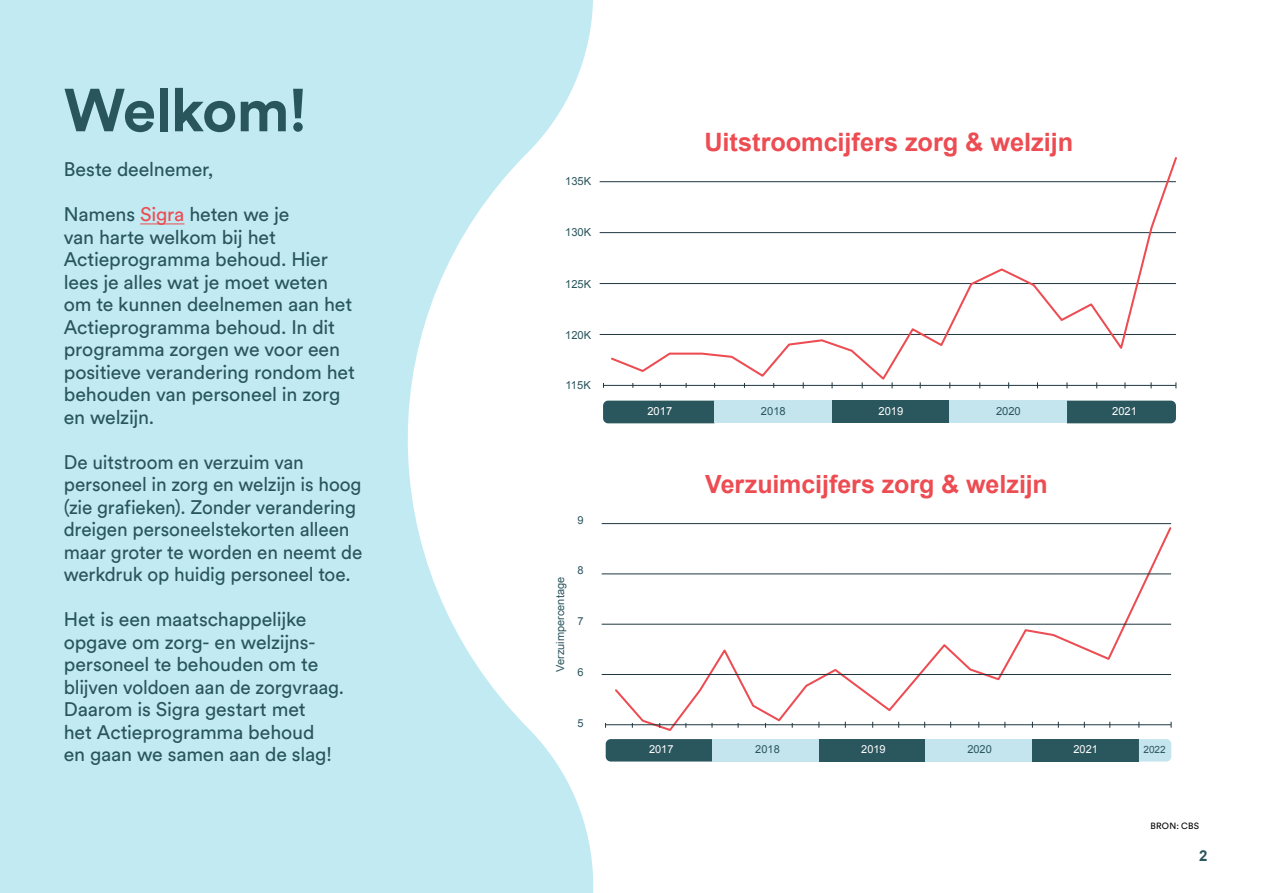
<style>
.page{position:relative;width:1263px;height:893px;background:#fff}
.page>*{position:absolute;margin:0;border:0;box-sizing:border-box;transform-origin:0 0}
.Hoofdstuk_titel{font:700 60px "Circular Std";letter-spacing:-.02em;color:#29555c}
.t1{font:700 25.35px "Arial";letter-spacing:-.005em;color:#ec4c52}
.t2{font:700 25.05px "Arial";letter-spacing:-.005em;color:#ec4c52}
.Intro_PROGRAMMABOEK{font:19.5px/22.5px "Circular Std";letter-spacing:-.01em;color:#29555c}
.t3{font:700 15px "Arial";color:#29555c}
.t4{font:11.1px "Arial";color:#2a555d}
.t5{font:11.1px "Arial";color:#fff}
.t6{font:10.95px "Arial";color:#2a555d}
.t7{font:10.95px "Arial";color:#fff}
.t8{font:10.05px "Arial";color:#2a555d}
.Image_source{font:9px "Circular Std";letter-spacing:.025em;color:#000}
.s1{color:#ec4c52}
</style>
<div class="page">
<svg style="left:356px;top:0;width:237px;height:893px;fill:#c2eaf2"></svg>
<div style="left:0;top:0;width:356px;height:893px;background:#c2eaf2"></div>
<div style="left:606px;top:739px;width:106px;height:22px;background:#2a565d"></div>
<svg style="left:613px;top:527px;width:559px;height:204px"></svg>
<hr style="left:602px;top:674px;width:569px;height:1px;background:#1f3740">
<hr style="left:602px;top:573px;width:569px;height:1px;background:#1f3740">
<hr style="left:602px;top:624px;width:569px;height:1px;background:#1f3740">
<hr style="left:602px;top:523px;width:569px;height:1px;background:#1f3740">
<hr style="left:605px;top:724px;width:566px;height:1px;background:#1f3740">
<div style="left:712px;top:739px;width:107px;height:22px;background:#c4e5ee"></div>
<div style="left:819px;top:739px;width:106px;height:22px;background:#2a565d"></div>
<div style="left:925px;top:739px;width:107px;height:22px;background:#c4e5ee"></div>
<div style="left:1032px;top:739px;width:107px;height:22px;background:#2a565d"></div>
<svg style="left:1139px;top:739px;width:32px;height:22px"></svg>
<hr style="left:604px;top:385px;width:572px;height:1px;background:#1f3740">
<hr style="left:600px;top:334px;width:576px;height:1px;background:#1f3740">
<hr style="left:600px;top:232px;width:576px;height:1px;background:#1f3740">
<hr style="left:600px;top:283px;width:576px;height:1px;background:#1f3740">
<hr style="left:600px;top:181px;width:576px;height:1px;background:#1f3740">
<svg style="left:610px;top:157px;width:567px;height:223px"></svg>
<div style="left:603px;top:401px;width:111px;height:22px;background:#2a565d"></div>
<div style="left:714px;top:401px;width:118px;height:22px;background:#c4e5ee"></div>
<div style="left:832px;top:401px;width:118px;height:22px;background:#2a565d"></div>
<div style="left:950px;top:401px;width:117px;height:22px;background:#c4e5ee"></div>
<div style="left:1067px;top:401px;width:109px;height:22px;background:#2a565d"></div>
<hr style="left:140px;top:224px;width:44px;height:1px;background:#ec4c52">
<p class="Hoofdstuk_titel" style="left:64px;top:71px;width:246px">Welkom!</p>
<p class="Intro_PROGRAMMABOEK" style="left:64px;top:158px;width:151px">Beste deelnemer,</p>
<p class="Intro_PROGRAMMABOEK" style="left:64px;top:203px;width:293px">Namens <span class="s1">Sigra</span> heten we je<br>van harte welkom bij het<br>Actieprogramma behoud. Hier lees je alles wat je moet weten om te kunnen deelnemen aan het<br>Actieprogramma behoud. In dit programma zorgen we voor een positieve verandering rondom het behouden van personeel in zorg en welzijn.</p>
<p class="Intro_PROGRAMMABOEK" style="left:64px;top:450px;width:300px">De uitstroom en verzuim van personeel in zorg en welzijn is hoog (zie grafieken). Zonder verandering dreigen personeelstekorten alleen maar groter te worden en neemt de werkdruk op huidig personeel toe.</p>
<p class="Intro_PROGRAMMABOEK" style="left:64px;top:608px;width:282px">Het is een maatschappelijke opgave om zorg- en welzijns&shy;personeel te behouden om te blijven voldoen aan de zorgvraag.<br>Daarom is Sigra gestart met<br>het Actieprogramma behoud<br>en gaan we samen aan de slag!</p>
<p class="t4" style="left:565px;top:174px;width:28px">135K</p>
<p class="t4" style="left:565px;top:225px;width:28px">130K</p>
<p class="t4" style="left:565px;top:277px;width:28px">125K</p>
<p class="t4" style="left:565px;top:328px;width:28px">120K</p>
<p class="t4" style="left:566px;top:378px;width:27px">115K</p>
<p class="t6" style="left:577px;top:513px;width:8px">9</p>
<p class="t6" style="left:553px;top:672px;width:96px;rotate:-90deg">Verzuimpercentage</p>
<p class="t6" style="left:577px;top:563px;width:8px">8</p>
<p class="t6" style="left:577px;top:614px;width:8px">7</p>
<p class="t6" style="left:577px;top:665px;width:8px">6</p>
<p class="t6" style="left:577px;top:716px;width:8px">5</p>
<p class="t1" style="left:704px;top:125px;width:370px">Uitstroomcijfers zorg &amp; welzijn</p>
<p class="t5" style="left:647px;top:404px;width:26px">2017</p>
<p class="t4" style="left:761px;top:404px;width:26px">2018</p>
<p class="t5" style="left:878px;top:404px;width:26px">2019</p>
<p class="t4" style="left:996px;top:404px;width:26px">2020</p>
<p class="t5" style="left:1112px;top:404px;width:26px">2021</p>
<p class="t2" style="left:705px;top:468px;width:344px">Verzuimcijfers zorg &amp; welzijn</p>
<p class="t7" style="left:649px;top:742px;width:26px">2017</p>
<p class="t6" style="left:755px;top:742px;width:26px">2018</p>
<p class="t7" style="left:861px;top:742px;width:26px">2019</p>
<p class="t6" style="left:967px;top:742px;width:26px">2020</p>
<p class="t7" style="left:1073px;top:742px;width:26px">2021</p>
<p class="t8" style="left:1143px;top:743px;width:24px">2022</p>
<p class="Image_source" style="left:1150px;top:820px;width:50px">BRON: CBS</p>
<p class="t3" style="left:1199px;top:846px;width:10px">2</p>
</div>
